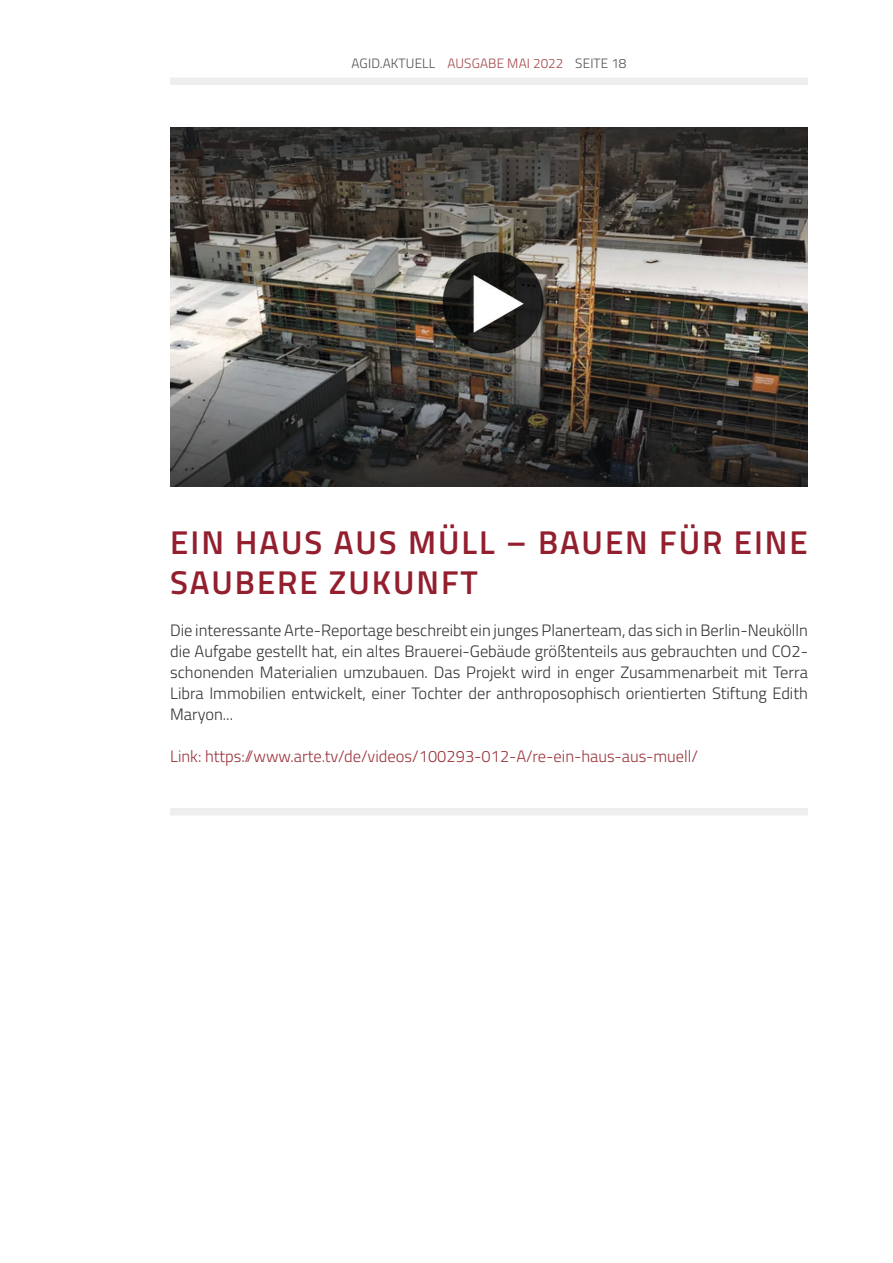
<style>
.page{position:relative;width:893px;height:1263px;background:#fff}
.page>*{position:absolute;margin:0;border:0;box-sizing:border-box;transform-origin:0 0}
.t1{font:600 33px/39.6px "Titillium";letter-spacing:.06em;color:#931e2e}
.t2{font:300 16.5px/21px "Titillium";color:#343433;text-align:justify}
.t3{font:300 16.5px "Titillium";color:#9b333a}
.t4{font:300 13.5px "Titillium";letter-spacing:.01em;color:#4f4f4f}
.s1{color:#a44648}
</style>
<div class="page">
<div style="left:170px;top:78px;width:638px;height:7px;background:#eee"></div>
<div style="left:170px;top:808px;width:638px;height:7px;background:#eee"></div>
<img style="left:170px;top:128px;width:638px;height:358px">
<p class="t4" style="left:352px;top:53px;width:276px">AGID.AKTUELL <span class="s1">AUSGABE MAI 2022</span> SEITE 18</p>
<h1 class="t1" style="left:170px;top:521px;width:639px">EIN HAUS AUS MÜLL – BAUEN FÜR EINE<br>SAUBERE ZUKUNFT</h1>
<p class="t2" style="left:170px;top:619px;width:639px">Die interessante Arte-Reportage beschreibt ein junges Planerteam, das sich in Berlin-Neukölln die Aufgabe gestellt hat, ein altes Brauerei-Gebäude größtenteils aus gebrauchten und CO2- schonenden Materialien umzubauen. Das Projekt wird in enger Zusammenarbeit mit Terra Libra Immobilien entwickelt, einer Tochter der anthroposophisch orientierten Stiftung Edith Maryon...</p>
<p class="t3" style="left:170px;top:744px;width:529px">Link: https://www.arte.tv/de/videos/100293-012-A/re-ein-haus-aus-muell/</p>
</div>
